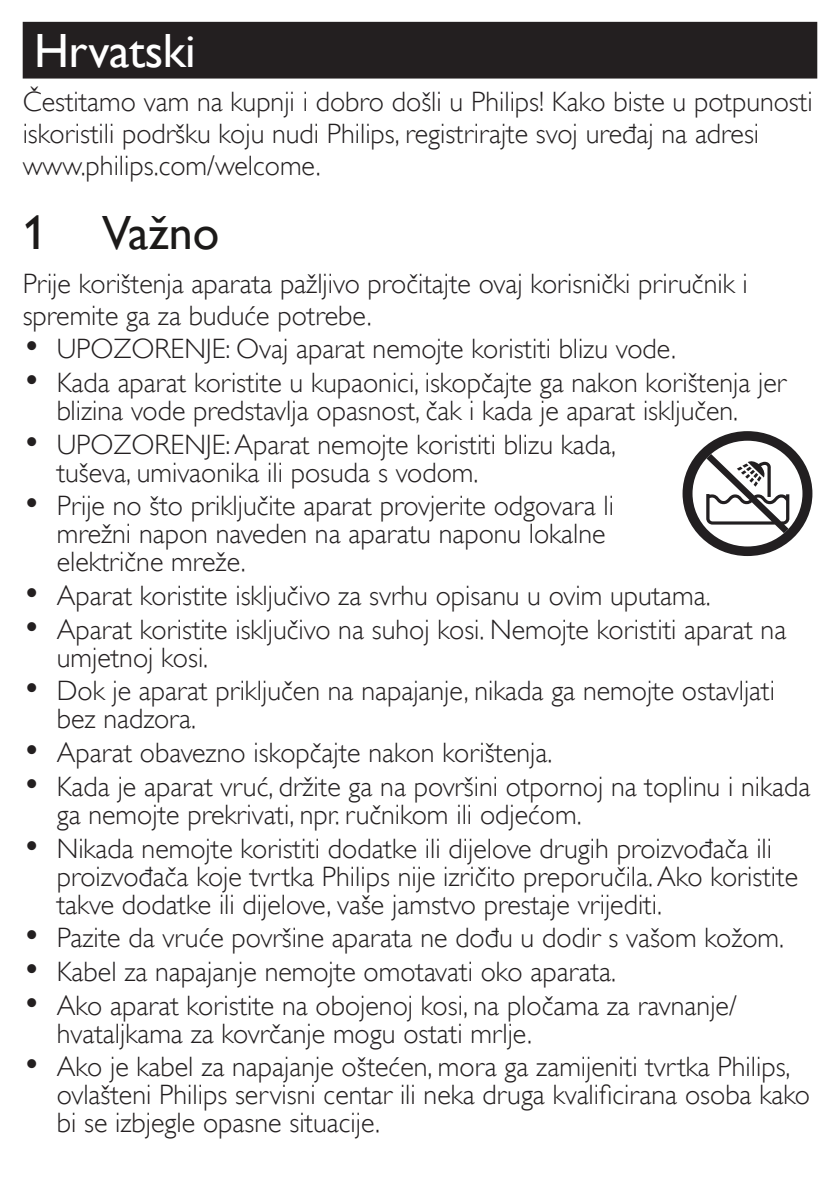
<style>
.page{position:relative;width:840px;height:1191px;background:#fff}
.page>*{position:absolute;margin:0;border:0;box-sizing:border-box;transform-origin:0 0}
.t1{font:48px "Gill Sans Alt One WGL";letter-spacing:-.01em;color:#fff}
.t2{font:48px "Gill Sans Alt One WGL";color:#1c1a19}
.t3{font:28px/28px "Gill Sans Alt One WGL Light";color:#231f20}
.s1{font-size:36px}
</style>
<div class="page">
<div style="left:23px;top:22px;width:793px;height:57px;background:#231f20"></div>
<div style="left:682px;top:431px;width:130px;height:125px;background:#221f21;border-radius:50%"></div>
<div style="left:692px;top:441px;width:110px;height:105px;background:#fff;border-radius:50%"></div>
<svg style="left:696px;top:445px;width:99px;height:95px"></svg>
<h1 class="t1" style="left:34px;top:18px;width:163px">Hrvatski</h1>
<p class="t3" style="left:23px;top:85px;width:791px;line-height:32px">Čestitamo vam na kupnji i dobro došli u Philips! Kako biste u potpunosti iskoristili podršku koju nudi Philips, registrirajte svoj uređaj na adresi www.philips.com/welcome.</p>
<h1 class="t2" style="left:23px;top:200px;width:198px">1 Važno</h1>
<p class="t3" style="left:23px;top:267px;width:726px;line-height:32px">Prije korištenja aparata pažljivo pročitajte ovaj korisnički priručnik i spremite ga za buduće potrebe.</p>
<p class="t3" style="left:23px;top:335px;width:654px"><span class="s1">•</span> UPOZORENJE: Ovaj aparat nemojte koristiti blizu vode.</p>
<p class="t3" style="left:23px;top:369px;width:764px;text-align:center"><span class="s1">•</span> Kada aparat koristite u kupaonici, iskopčajte ga nakon korištenja jer blizina vode predstavlja opasnost, čak i kada je aparat isključen.</p>
<p class="t3" style="left:57px;top:430px;width:560px;text-indent:-34px"><span class="s1">•</span> UPOZORENJE: Aparat nemojte koristiti blizu kada, tuševa, umivaonika ili posuda s vodom.</p>
<p class="t3" style="left:57px;top:492px;width:558px;text-indent:-34px"><span class="s1">•</span> Prije no što priključite aparat provjerite odgovara li mrežni napon naveden na aparatu naponu lokalne električne mreže.</p>
<p class="t3" style="left:23px;top:582px;width:689px"><span class="s1">•</span> Aparat koristite isključivo za svrhu opisanu u ovim uputama.</p>
<p class="t3" style="left:57px;top:615px;width:730px;text-indent:-34px"><span class="s1">•</span> Aparat koristite isključivo na suhoj kosi. Nemojte koristiti aparat na umjetnoj kosi.</p>
<p class="t3" style="left:57px;top:677px;width:719px;text-indent:-34px"><span class="s1">•</span> Dok je aparat priključen na napajanje, nikada ga nemojte ostavljati bez nadzora.</p>
<p class="t3" style="left:23px;top:739px;width:531px"><span class="s1">•</span> Aparat obavezno iskopčajte nakon korištenja.</p>
<p class="t3" style="left:57px;top:772px;width:754px;text-indent:-34px"><span class="s1">•</span> Kada je aparat vruć, držite ga na površini otpornoj na toplinu i nikada ga nemojte prekrivati, npr. ručnikom ili odjećom.</p>
<p class="t3" style="left:57px;top:834px;width:742px;text-indent:-34px"><span class="s1">•</span> Nikada nemojte koristiti dodatke ili dijelove drugih proizvođača ili proizvođača koje tvrtka Philips nije izričito preporučila. Ako koristite takve dodatke ili dijelove, vaše jamstvo prestaje vrijediti.</p>
<p class="t3" style="left:23px;top:924px;width:762px"><span class="s1">•</span> Pazite da vruće površine aparata ne dođu u dodir s vašom kožom.</p>
<p class="t3" style="left:23px;top:957px;width:594px"><span class="s1">•</span> Kabel za napajanje nemojte omotavati oko aparata.</p>
<p class="t3" style="left:57px;top:991px;width:681px;text-indent:-34px"><span class="s1">•</span> Ako aparat koristite na obojenoj kosi, na pločama za ravnanje/ hvataljkama za kovrčanje mogu ostati mrlje.</p>
<p class="t3" style="left:57px;top:1053px;width:754px;text-indent:-34px"><span class="s1">•</span> Ako je kabel za napajanje oštećen, mora ga zamijeniti tvrtka Philips, ovlašteni Philips servisni centar ili neka druga kvalificirana osoba kako bi se izbjegle opasne situacije.</p>
</div>
